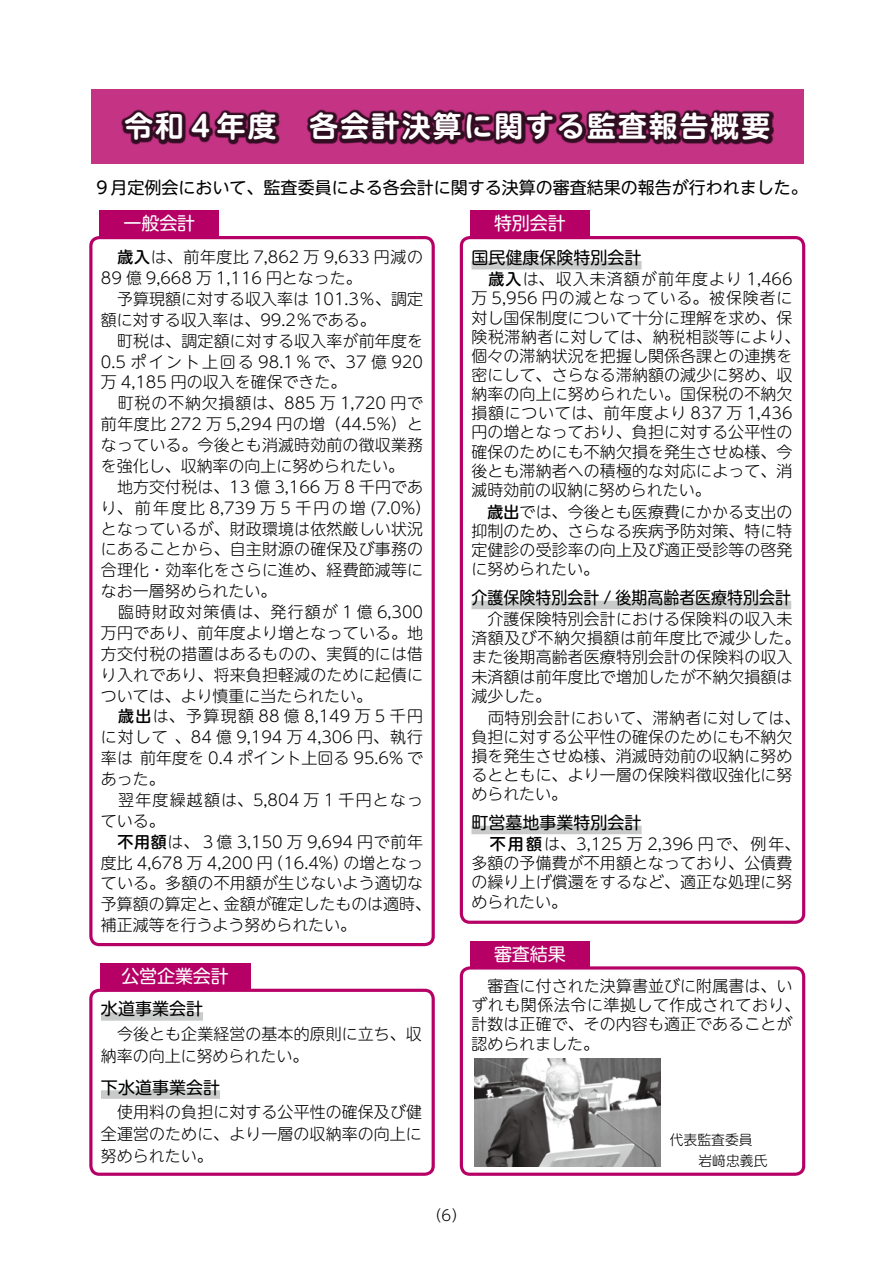
<style>
.page{position:relative;width:893px;height:1263px;background:#fff}
.page>*{position:absolute;margin:0;border:0;box-sizing:border-box;transform-origin:0 0}
.t1{font:700 28.65px "UD Shin M Go Pro De";letter-spacing:.075em;color:#fff}
.t2{font:18px "UD Shin M Go Pro";letter-spacing:-.01em;color:#fff}
.t3{font:16.95px "UD Shin M Go Pro";color:#000}
.t4{font:16.95px "UD Shin M Go Pro";color:#000;scale:.94 1}
.t5{font:300 15.9px/20.9px "UD Shin M Go Pro";letter-spacing:.005em;color:#000}
.t6{font:300 14.85px "UD Shin M Go Pro";color:#000}
.t7{font:300 13.8px/20.2px "UD Shin M Go Pro";color:#000}
.s1{font-weight:500}
</style>
<div class="page">
<div style="left:91px;top:89px;width:713px;height:75px;background:#c43384"></div>
<div style="left:121px;top:109px;width:653px;height:36px;background:#000;opacity:.75"></div>
<div style="left:89px;top:236px;width:346px;height:710px;border:3px solid #b60066;border-radius:9px"></div>
<div style="left:471px;top:261px;width:171px;height:8px;background:#c9caca"></div>
<div style="left:471px;top:601px;width:320px;height:8px;background:#c9caca"></div>
<div style="left:471px;top:826px;width:171px;height:8px;background:#c9caca"></div>
<div style="left:460px;top:236px;width:345px;height:688px;border:3px solid #b60066;border-radius:9px"></div>
<div style="left:100px;top:210px;width:119px;height:26px;background:#b60066"></div>
<div style="left:470px;top:941px;width:119px;height:25px;background:#b60066"></div>
<div style="left:470px;top:210px;width:119px;height:26px;background:#b60066"></div>
<div style="left:460px;top:966px;width:345px;height:210px;border:3px solid #b60066;border-radius:9px"></div>
<div style="left:101px;top:1012px;width:102px;height:9px;background:#c9caca"></div>
<div style="left:101px;top:1090px;width:119px;height:9px;background:#c9caca"></div>
<div style="left:89px;top:989px;width:346px;height:187px;border:3px solid #b60066;border-radius:9px"></div>
<div style="left:100px;top:963px;width:150px;height:26px;background:#b60066"></div>
<img style="left:474px;top:1059px;width:187px;height:108px">
<h1 class="t1" style="left:124px;top:103px;width:647px">令和４年度　各会計決算に関する監査報告概要</h1>
<p class="t3" style="left:94px;top:173px;width:716px">９月定例会において、監査委員による各会計に関する決算の審査結果の報告が行われました。</p>
<p class="t2" style="left:124px;top:209px;width:73px">一般会計</p>
<p class="t5" style="left:101px;top:246px;width:332px;text-indent:17px"><span class="s1">歳入</span>は、前年度比 7,862 万 9,633 円減の<br>89 億 9,668 万 1,116 円となった。<br>　予算現額に対する収入率は 101.3％、調定額に対する収入率は、99.2％である。<br>　町税は、調定額に対する収入率が前年度を<br>0.5 ポイント上回る 98.1％で、37 億 920万 4,185 円の収入を確保できた。<br>　町税の不納欠損額は、885 万 1,720 円で前年度比 272 万 5,294 円の増（44.5%）となっている。今後とも消滅時効前の徴収業務を強化し、収納率の向上に努められたい。<br>　地方交付税は、13 億 3,166 万 8 千円であり、前年度比 8,739 万 5 千円の増 (7.0%）となっているが、財政環境は依然厳しい状況にあることから、自主財源の確保及び事務の合理化・効率化をさらに進め、経費節減等になお一層努められたい。<br>　臨時財政対策債は、発行額が 1 億 6,300万円であり、前年度より増となっている。地方交付税の措置はあるものの、実質的には借り入れであり、将来負担軽減のために起債については、より慎重に当たられたい。</p>
<p class="t5" style="left:101px;top:705px;width:332px;text-indent:17px"><span class="s1">歳出</span>は、予算現額 88 億 8,149 万 5 千円に対して 、84 億 9,194 万 4,306 円、執行率は 前年度を 0.4 ポイント上回る 95.6% であった。<br>　翌年度繰越額は、5,804 万 1 千円となっている。<br><span class="s1">　不用額</span>は、３億 3,150 万 9,694 円で前年度比 4,678 万 4,200 円（16.4%）の増となっている。多額の不用額が生じないよう適切な予算額の算定と、金額が確定したものは適時、補正減等を行うよう努められたい。</p>
<p class="t2" style="left:121px;top:961px;width:109px">公営企業会計</p>
<p class="t3" style="left:101px;top:995px;width:104px">水道事業会計</p>
<p class="t5" style="left:101px;top:1022px;width:322px;line-height:22.2px">　今後とも企業経営の基本的原則に立ち、収納率の向上に努められたい。</p>
<p class="t3" style="left:101px;top:1073px;width:121px">下水道事業会計</p>
<p class="t5" style="left:101px;top:1100px;width:323px;line-height:22.2px;text-align:justify">　使用料の負担に対する公平性の確保及び健全運営のために、より一層の収納率の向上に努められたい。</p>
<p class="t2" style="left:494px;top:209px;width:73px">特別会計</p>
<p class="t3" style="left:471px;top:244px;width:172px">国民健康保険特別会計</p>
<p class="t5" style="left:471px;top:269px;width:330px;line-height:19.2px;text-indent:17px"><span class="s1">歳入</span>は、収入未済額が前年度より 1,466万 5,956 円の減となっている。被保険者に対し国保制度について十分に理解を求め、保険税滞納者に対しては、納税相談等により、個々の滞納状況を把握し関係各課との連携を密にして、さらなる滞納額の減少に努め、収納率の向上に努められたい。国保税の不納欠損額については、前年度より 837 万 1,436円の増となっており、負担に対する公平性の確保のためにも不納欠損を発生させぬ様、今後とも滞納者への積極的な対応によって、消滅時効前の収納に努められたい。</p>
<p class="t5" style="left:471px;top:501px;width:323px;line-height:19.2px;text-align:justify;text-indent:16px"><span class="s1">歳出</span>では、今後とも医療費にかかる支出の抑制のため、さらなる疾病予防対策、特に特定健診の受診率の向上及び適正受診等の啓発に努められたい。</p>
<p class="t4" style="left:471px;top:584px;width:342px">介護保険特別会計 / 後期高齢者医療特別会計</p>
<p class="t5" style="left:471px;top:609px;width:330px;line-height:19.2px">　介護保険特別会計における保険料の収入未済額及び不納欠損額は前年度比で減少した。また後期高齢者医療特別会計の保険料の収入未済額は前年度比で増加したが不納欠損額は減少した。</p>
<p class="t5" style="left:471px;top:707px;width:330px;line-height:19.2px">　両特別会計において、滞納者に対しては、負担に対する公平性の確保のためにも不納欠損を発生させぬ様、消滅時効前の収納に努めるとともに、より一層の保険料徴収強化に努められたい。</p>
<p class="t3" style="left:471px;top:809px;width:172px">町営墓地事業特別会計</p>
<p class="t5" style="left:471px;top:834px;width:330px;line-height:19.2px;text-indent:18px"><span class="s1">不用額</span>は、3,125 万 2,396 円で、例年、多額の予備費が不用額となっており、公債費の繰り上げ償還をするなど、適正な処理に努められたい。</p>
<p class="t2" style="left:494px;top:939px;width:73px">審査結果</p>
<p class="t5" style="left:471px;top:976px;width:330px;line-height:19.2px">　審査に付された決算書並びに附属書は、いずれも関係法令に準拠して作成されており、計数は正確で、その内容も適正であることが認められました。</p>
<p class="t7" style="left:698px;top:1129px;width:71px;text-indent:-29px">代表監査委員岩﨑忠義氏</p>
<p class="t6" style="left:427px;top:1203px;width:41px">（6）</p>
</div>
